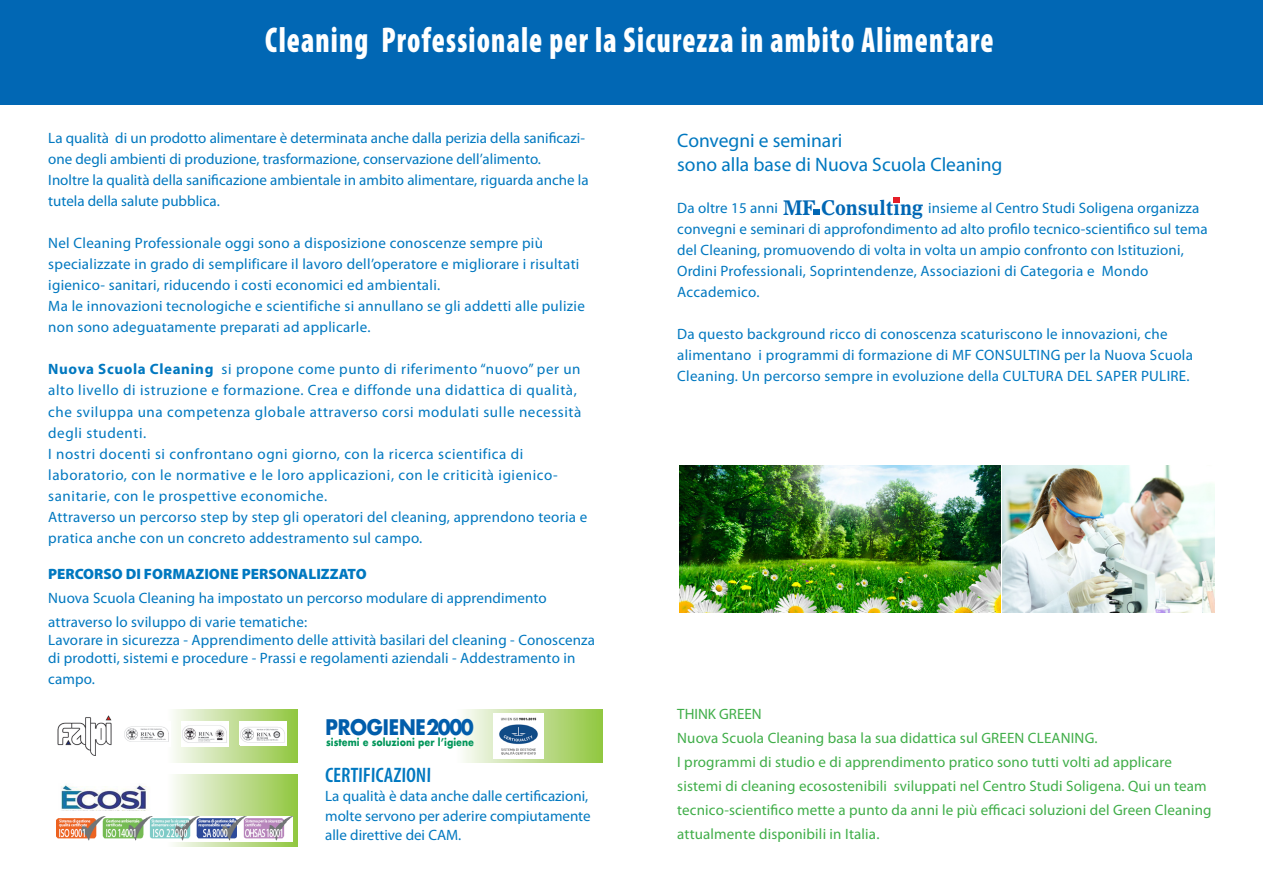
<style>
.page{position:relative;width:1263px;height:893px;background:#fff}
.page>*{position:absolute;margin:0;border:0;box-sizing:border-box;transform-origin:0 0}
.t1{font:900 condensed 36px "Myriad Pro";letter-spacing:.04em;color:#fff;scale:.82 1}
.t2{font:600 condensed 21px "Myriad Pro";color:#0078c0}
.t3{font:700 20.85px "Futura";letter-spacing:-.04em;color:#015dab;scale:.91 1}
.t4{font:700 20.25px "Olympian";color:#0167b4;scale:.96 1}
.t5{font:19.5px "Myriad Pro";color:#0078c0}
.t6{font:15px/21px "Myriad Pro";letter-spacing:.02em;color:#0078c0}
.t7{font:15px/21px "Myriad Pro";letter-spacing:.04em;color:#0078c0}
.t8{font:15px/19.5px "Myriad Pro";color:#0078c0}
.t9{font:15px/24px "Myriad Pro";letter-spacing:.01em;color:#40ae49}
.t10{font:900 15px "Myriad Pro";color:#0078c0}
.t11{font:700 10.35px "Futura";color:#009559;scale:.88 1}
.s1{font-weight:700}
</style>
<div class="page">
<div style="left:0;top:0;width:1263px;height:104px;background:#0167b4"></div>
<svg style="left:173px;top:709px;width:124px;height:53px;background:#c5e09c"></svg>
<img style="left:57px;top:715px;width:55px;height:41px">
<img style="left:124px;top:726px;width:45px;height:16px">
<img style="left:182px;top:722px;width:47px;height:24px">
<div style="left:240px;top:722px;width:47px;height:24px;background:#fff"></div>
<img style="left:240px;top:727px;width:45px;height:16px">
<svg style="left:61px;top:775px;width:236px;height:71px"></svg>
<img style="left:56px;top:817px;width:237px;height:24px">
<img style="left:679px;top:466px;width:536px;height:146px">
<img style="left:61px;top:781px;width:89px;height:29px">
<svg style="left:814px;top:209px;width:6px;height:6px"></svg>
<div style="left:893px;top:197px;width:7px;height:6px;background:#e61e28"></div>
<svg style="left:463px;top:709px;width:139px;height:53px;background:#c1de94"></svg>
<img style="left:494px;top:714px;width:49px;height:44px">
<p class="t1" style="left:265px;top:20px;width:890px">Cleaning Professionale per la Sicurezza in ambito Alimentare</p>
<p class="t8" style="left:48px;top:128px;width:538px;line-height:21px">La qualità di un prodotto alimentare è determinata anche dalla perizia della sanificazi&shy;one degli ambienti di produzione, trasformazione, conservazione dell’alimento.</p>
<p class="t8" style="left:48px;top:170px;width:542px;line-height:21px">Inoltre la qualità della sanificazione ambientale in ambito alimentare, riguarda anche la tutela della salute pubblica.</p>
<p class="t6" style="left:48px;top:233px;width:533px">Nel Cleaning Professionale oggi sono a disposizione conoscenze sempre più specializzate in grado di semplificare il lavoro dell’operatore e migliorare i risultati igienico- sanitari, riducendo i costi economici ed ambientali.</p>
<p class="t6" style="left:48px;top:296px;width:538px">Ma le innovazioni tecnologiche e scientifiche si annullano se gli addetti alle pulizie non sono adeguatamente preparati ad applicarle.</p>
<p class="t7" style="left:48px;top:359px;width:535px"><span class="s1">Nuova Scuola Cleaning</span> si propone come punto di riferimento “nuovo” per un alto livello di istruzione e formazione. Crea e diffonde una didattica di qualità, che sviluppa una competenza globale attraverso corsi modulati sulle necessità degli studenti.</p>
<p class="t7" style="left:48px;top:443px;width:511px">I nostri docenti si confrontano ogni giorno, con la ricerca scientifica di laboratorio, con le normative e le loro applicazioni, con le criticità igienico&shy;sanitarie, con le prospettive economiche.</p>
<p class="t6" style="left:48px;top:506px;width:541px">Attraverso un percorso step by step gli operatori del cleaning, apprendono teoria e pratica anche con un concreto addestramento sul campo.</p>
<p class="t10" style="left:48px;top:565px;width:320px">PERCORSO DI FORMAZIONE PERSONALIZZATO</p>
<p class="t6" style="left:48px;top:586px;width:500px;line-height:24px">Nuova Scuola Cleaning ha impostato un percorso modulare di apprendimento attraverso lo sviluppo di varie tematiche:</p>
<p class="t6" style="left:48px;top:631px;width:548px;line-height:18px">Lavorare in sicurezza - Apprendimento delle attività basilari del cleaning - Conoscenza di prodotti, sistemi e procedure - Prassi e regolamenti aziendali - Addestramento in</p>
<p class="t6" style="left:48px;top:669px;width:48px">campo.</p>
<p class="t3" style="left:325px;top:712px;width:165px">PROGIENE2000</p>
<p class="t11" style="left:326px;top:735px;width:169px">sistemi e soluzioni per l’igiene</p>
<p class="t2" style="left:325px;top:763px;width:108px">CERTIFICAZIONI</p>
<p class="t8" style="left:325px;top:787px;width:267px">La qualità è data anche dalle certificazioni, molte servono per aderire compiutamente alle direttive dei CAM.</p>
<p class="t5" style="left:677px;top:130px;width:167px">Convegni e seminari</p>
<p class="t5" style="left:677px;top:154px;width:327px">sono alla base di Nuova Scuola Cleaning</p>
<p class="t6" style="left:677px;top:198px;width:102px">Da oltre 15 anni</p>
<p class="t4" style="left:783px;top:195px;width:148px">MF Consulting</p>
<p class="t6" style="left:677px;top:198px;width:532px;text-indent:251px">insieme al Centro Studi Soligena organizza convegni e seminari di approfondimento ad alto profilo tecnico-scientifico sul tema del Cleaning, promuovendo di volta in volta un ampio confronto con Istituzioni, Ordini Professionali, Soprintendenze, Associazioni di Categoria e Mondo Accademico.</p>
<p class="t6" style="left:677px;top:324px;width:517px">Da questo background ricco di conoscenza scaturiscono le innovazioni, che alimentano i programmi di formazione di MF CONSULTING per la Nuova Scuola<br>Cleaning. Un percorso sempre in evoluzione della CULTURA DEL SAPER PULIRE.</p>
<p class="t9" style="left:677px;top:702px;width:86px">THINK GREEN</p>
<p class="t9" style="left:677px;top:726px;width:422px">Nuova Scuola Cleaning basa la sua didattica sul GREEN CLEANING.</p>
<p class="t9" style="left:677px;top:750px;width:536px">I programmi di studio e di apprendimento pratico sono tutti volti ad applicare sistemi di cleaning ecosostenibili sviluppati nel Centro Studi Soligena. Qui un team tecnico-scientifico mette a punto da anni le più efficaci soluzioni del Green Cleaning attualmente disponibili in Italia.</p>
</div>
